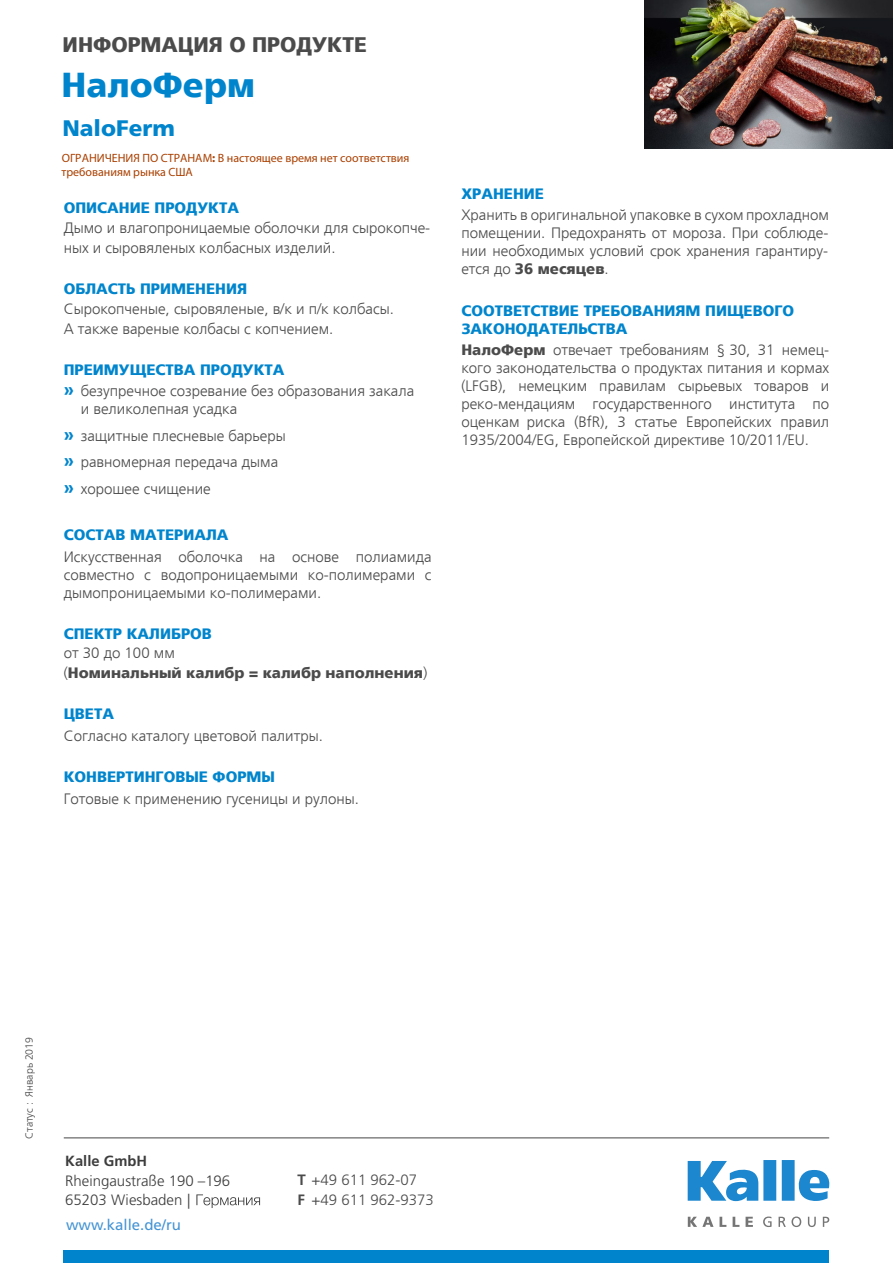
<style>
.page{position:relative;width:893px;height:1263px;background:#fff}
.page>*{position:absolute;margin:0;border:0;box-sizing:border-box;transform-origin:0 0}
.t1{font:900 34.5px "Frutiger LTCYR";color:#0085cd}
.t2{font:900 22.5px "Frutiger";color:#0085cd}
.t3{font:900 21px "Frutiger LTCYR";color:#4b4b4b}
.t4{font:300 15px/18px "Frutiger LTCYR";color:#4b4b4b}
.t5{font:900 15px/18px "Frutiger LTCYR";color:#0085cd}
.t6{font:900 15px/19.8px "Frutiger LTCYR";color:#4b4b4b}
.t7{font:300 15px/19.5px "Frutiger LT Pro";color:#3d3d3d}
.t8{font:300 15px/19.5px "Frutiger LT Pro";color:#4b4b4b}
.t9{font:15px "Frutiger LT Pro";color:#4594d4}
.t10{font:700 14.7px "Frutiger";color:#3d3d3d}
.t11{font:12px/14.4px "Myriad Pro";color:#aa4000}
.t12{font:300 10.5px "Frutiger LTCYR";color:#4b4b4b}
.s1{font-weight:700}
.s2{font-family:"Frutiger";font-weight:700;font-size:18.75px;color:#0085cd}
.s3{font-weight:300}
.s4{font-weight:900}
</style>
<div class="page">
<svg style="left:688px;top:1160px;width:142px;height:41px"></svg>
<svg style="left:688px;top:1217px;width:25px;height:10px"></svg>
<svg style="left:719px;top:1217px;width:7px;height:10px"></svg>
<svg style="left:733px;top:1217px;width:6px;height:10px"></svg>
<svg style="left:746px;top:1217px;width:7px;height:10px"></svg>
<svg style="left:763px;top:1216px;width:9px;height:11px"></svg>
<svg style="left:779px;top:1216px;width:22px;height:11px"></svg>
<svg style="left:808px;top:1217px;width:8px;height:10px"></svg>
<svg style="left:823px;top:1217px;width:6px;height:10px"></svg>
<svg style="left:196px;top:1194px;width:64px;height:14px"></svg>
<hr style="left:64px;top:1137px;width:765px;height:1px;background:#6e6e6e">
<img style="left:644px;top:0;width:249px;height:149px">
<div style="left:64px;top:1250px;width:765px;height:13px;background:#0085cd"></div>
<h3 class="t3" style="left:63px;top:33px;width:306px">ИНФОРМАЦИЯ О ПРОДУКТЕ</h3>
<h1 class="t1" style="left:61px;top:66px;width:195px">НалоФерм</h1>
<h2 class="t2" style="left:62px;top:115px;width:114px">NaloFerm</h2>
<p class="t11" style="left:61px;top:150px;width:350px">OГРАНИЧЕНИЯ ПО СТРАНАМ<span class="s1">:</span> В настоящее время нет соответствия требованиям рынка США</p>
<p class="t5" style="left:64px;top:199px;width:177px">ОПИСАНИЕ ПРОДУКТА</p>
<p class="t4" style="left:64px;top:218px;width:368px;line-height:19.8px">Дымо и влагопроницаемые оболочки для сырокопче&shy;ных и сыровяленых колбасных изделий.</p>
<p class="t5" style="left:64px;top:280px;width:185px">ОБЛАСТЬ ПРИМЕНЕНИЯ</p>
<p class="t4" style="left:64px;top:299px;width:332px;line-height:19.8px">Сырокопченые, сыровяленые, в/к и п/к колбасы.<br>А также вареные колбасы с копчением.</p>
<p class="t5" style="left:64px;top:361px;width:222px">ПРЕИМУЩЕСТВА ПРОДУКТА</p>
<p class="t4" style="left:81px;top:382px;width:335px;text-indent:-17px"><span class="s2">»</span> безупречное созревание без образования закала и великолепная усадка</p>
<p class="t4" style="left:64px;top:423px;width:223px;line-height:26.5px"><span class="s2">»</span> защитные плесневые барьеры <span class="s2">»</span> равномерная передача дыма <span class="s2">»</span> хорошее счищение</p>
<p class="t5" style="left:64px;top:526px;width:166px">СОСТАВ МАТЕРИАЛА</p>
<p class="t4" style="left:64px;top:548px;width:369px;text-align:justify">Искусственная оболочка на основе полиамида совместно c водопроницаемыми ко-полимерами с дымопроницаемыми ко-полимерами.</p>
<p class="t5" style="left:64px;top:624px;width:150px">СПЕКТР КАЛИБРОВ</p>
<p class="t6" style="left:64px;top:643px;width:365px"><span class="s3">от 30 до 100 мм<br>(</span>Номинальный калибр = калибр наполнения<span class="s3">)</span></p>
<p class="t5" style="left:64px;top:705px;width:52px">ЦВЕТА</p>
<p class="t4" style="left:64px;top:727px;width:261px">Cогласно каталогу цветовой палитры.</p>
<p class="t5" style="left:64px;top:768px;width:213px">КОНВЕРТИНГОВЫЕ ФОРМЫ</p>
<p class="t4" style="left:64px;top:790px;width:297px">Готовые к применению гусеницы и рулоны.</p>
<p class="t5" style="left:461px;top:185px;width:84px">ХРАНЕНИЕ</p>
<p class="t4" style="left:461px;top:206px;width:369px;text-align:justify">Хранить в оригинальной упаковке в сухом прохладном помещении. Предохранять от мороза. При соблюде&shy;нии необходимых условий срок хранения гарантиру&shy;ется до <span class="s4">36 месяцев</span>.</p>
<p class="t5" style="left:461px;top:301px;width:334px">СООТВЕТСТВИЕ ТРЕБОВАНИЯМ ПИЩЕВОГО<br>ЗАКОНОДАТЕЛЬСТВА</p>
<p class="t4" style="left:461px;top:341px;width:369px;text-align:justify"><span class="s4">НалоФерм</span> отвечает требованиям § 30, 31 немец&shy;кого законодательства о продуктах питания и кормах (LFGB), немецким правилам сырьевых товаров и реко-мендациям государственного института по оценкам риска (BfR), 3 статье Европейских правил 1935/2004/EG, Европейской директиве 10/2011/EU.</p>
<p class="t12" style="left:24px;top:1139px;width:104px;rotate:-90deg">Статус : Январь 2019</p>
<p class="t10" style="left:65px;top:1152px;width:83px">Kalle GmbH</p>
<p class="t7" style="left:65px;top:1171px;width:166px">Rheingaustraße 190 –196<br>65203 Wiesbaden |</p>
<p class="t8" style="left:298px;top:1170px;width:138px"><span class="s1">T</span> +49 611 962-07<br><span class="s1">F</span> +49 611 962-9373</p>
<p class="t9" style="left:66px;top:1216px;width:117px">www.kalle.de/ru</p>
</div>
